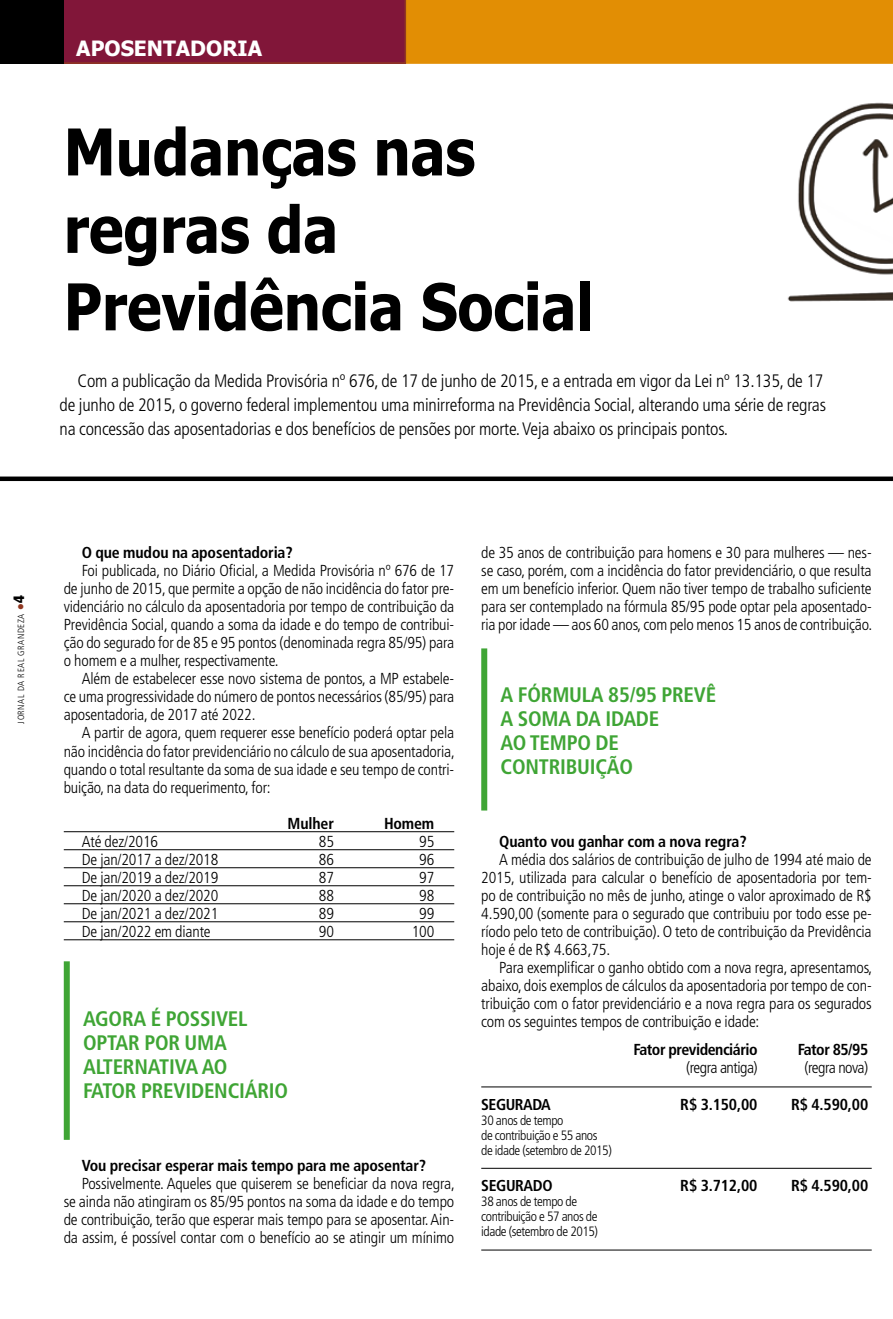
<style>
.page{position:relative;width:893px;height:1319px;background:#fff}
.page>*{position:absolute;margin:0;border:0;box-sizing:border-box;transform-origin:0 0}
.t1{font:700 64.5px/77.4px "Tahoma";color:#000;scale:.9 1}
.t2{font:700 condensed 21px/24px "Frutiger";letter-spacing:-.01em;color:#3fa535}
.t3{font:700 21px "Tahoma";color:#fff}
.t4{font:300 condensed 18px/24px "Frutiger";letter-spacing:-.01em;color:#000}
.t5{font:300 condensed 15.9px/18px "Frutiger";letter-spacing:-.01em;color:#000;text-align:justify}
.t6{font:700 condensed 15.9px "Frutiger";letter-spacing:-.01em;color:#000}
.t7{font:700 condensed 15.9px "Frutiger";letter-spacing:-.03em;color:#000}
.t8{font:700 condensed 15.75px "Frutiger";letter-spacing:-.025em;color:#000}
.t9{font:300 condensed 13.5px/15px "Frutiger";letter-spacing:-.03em;color:#000}
.t10{font:300 condensed 9px "Frutiger";letter-spacing:.06em;color:#000}
.s1{color:#903822}
.s2{font-weight:900;font-size:15px}
</style>
<div class="page">
<div style="left:406px;top:0;width:486px;height:64px;background:#e28e04"></div>
<svg style="left:892px;top:0;width:1px;height:64px"></svg>
<img style="left:787px;top:102px;width:106px;height:200px">
<div style="left:64px;top:0;width:342px;height:64px;background:#811639"></div>
<div style="left:0;top:0;width:64px;height:64px;background:#000"></div>
<hr style="left:64px;top:831px;width:390px;height:1px;background:#000">
<hr style="left:64px;top:849px;width:390px;height:1px;background:#000">
<hr style="left:64px;top:867px;width:390px;height:1px;background:#000">
<hr style="left:64px;top:885px;width:390px;height:1px;background:#000">
<hr style="left:64px;top:903px;width:390px;height:1px;background:#000">
<hr style="left:64px;top:921px;width:390px;height:1px;background:#000">
<hr style="left:64px;top:939px;width:390px;height:1px;background:#000">
<div style="left:0;top:476px;width:893px;height:5px;background:#000"></div>
<hr style="left:481px;top:1086px;width:391px;height:1px;background:#000">
<hr style="left:481px;top:1167px;width:391px;height:1px;background:#000">
<hr style="left:481px;top:1249px;width:391px;height:1px;background:#000">
<div style="left:64px;top:961px;width:6px;height:178px;background:#3fa535"></div>
<div style="left:481px;top:648px;width:6px;height:162px;background:#3fa535"></div>
<h2 class="t3" style="left:76px;top:33px;width:30px">Aposentadoria</h2>
<h1 class="t1" style="left:64px;top:116px;width:590px">Mudanças nas regras da<br>Previdência Social</h1>
<p class="t4" style="left:60px;top:369px;width:768px;text-indent:18px">Com a publicação da Medida Provisória nº 676, de 17 de junho de 2015, e a entrada em vigor da Lei nº 13.135, de 17 de junho de 2015, o governo federal implementou uma minirreforma na Previdência Social, alterando uma série de regras na concessão das aposentadorias e dos benefícios de pensões por morte. Veja abaixo os principais pontos.</p>
<p class="t10" style="left:16px;top:723px;width:130px;rotate:-90deg">Jornal da Real Grandeza <span class="s1">●</span><span class="s2">4</span></p>
<p class="t6" style="left:82px;top:543px;width:212px">O que mudou na aposentadoria?</p>
<p class="t5" style="left:64px;top:562px;width:392px;text-indent:18px">Foi publicada, no Diário Oficial, a Medida Provisória nº 676 de 17 de junho de 2015, que permite a opção de não incidência do fator pre&shy;videnciário no cálculo da aposentadoria por tempo de contribuição da Previdência Social, quando a soma da idade e do tempo de contribui&shy;ção do segurado for de 85 e 95 pontos (denominada regra 85/95) para o homem e a mulher, respectivamente.</p>
<p class="t5" style="left:64px;top:670px;width:392px;text-indent:18px">Além de estabelecer esse novo sistema de pontos, a MP estabele&shy;ce uma progressividade do número de pontos necessários (85/95) para aposentadoria, de 2017 até 2022.</p>
<p class="t5" style="left:64px;top:724px;width:393px;text-indent:18px">A partir de agora, quem requerer esse benefício poderá optar pela não incidência do fator previdenciário no cálculo de sua aposentadoria, quando o total resultante da soma de sua idade e seu tempo de contri&shy;buição, na data do requerimento, for:</p>
<p class="t6" style="left:288px;top:813px;width:48px">Mulher</p>
<p class="t6" style="left:384px;top:813px;width:52px">Homem</p>
<p class="t5" style="left:82px;top:832px;width:78px">Até dez/2016</p>
<p class="t5" style="left:319px;top:832px;width:17px">85</p>
<p class="t5" style="left:419px;top:832px;width:17px">95</p>
<p class="t5" style="left:82px;top:850px;width:138px">De jan/2017 a dez/2018</p>
<p class="t5" style="left:319px;top:850px;width:17px">86</p>
<p class="t5" style="left:419px;top:850px;width:17px">96</p>
<p class="t5" style="left:82px;top:868px;width:138px">De jan/2019 a dez/2019</p>
<p class="t5" style="left:319px;top:868px;width:17px">87</p>
<p class="t5" style="left:419px;top:868px;width:17px">97</p>
<p class="t5" style="left:82px;top:886px;width:138px">De jan/2020 a dez/2020</p>
<p class="t5" style="left:319px;top:886px;width:17px">88</p>
<p class="t5" style="left:419px;top:886px;width:17px">98</p>
<p class="t5" style="left:82px;top:904px;width:138px">De jan/2021 a dez/2021</p>
<p class="t5" style="left:319px;top:904px;width:17px">89</p>
<p class="t5" style="left:419px;top:904px;width:17px">99</p>
<p class="t5" style="left:82px;top:922px;width:130px">De jan/2022 em diante</p>
<p class="t5" style="left:319px;top:922px;width:17px">90</p>
<p class="t5" style="left:412px;top:922px;width:24px">100</p>
<h2 class="t2" style="left:83px;top:1006px;width:206px">Agora é possivel optar por uma alternativa ao<br>fator previdenciário</h2>
<p class="t6" style="left:82px;top:1155px;width:346px">Vou precisar esperar mais tempo para me aposentar?</p>
<p class="t5" style="left:64px;top:1174px;width:393px;text-indent:18px">Possivelmente. Aqueles que quiserem se beneficiar da nova regra, se ainda não atingiram os 85/95 pontos na soma da idade e do tempo de contribuição, terão que esperar mais tempo para se aposentar. Ain&shy;da assim, é possível contar com o benefício ao se atingir um mínimo</p>
<p class="t5" style="left:481px;top:544px;width:393px">de 35 anos de contribuição para homens e 30 para mulheres — nes&shy;se caso, porém, com a incidência do fator previdenciário, o que resulta em um benefício inferior. Quem não tiver tempo de trabalho suficiente para ser contemplado na fórmula 85/95 pode optar pela aposentado&shy;ria por idade — aos 60 anos, com pelo menos 15 anos de contribuição.</p>
<h2 class="t2" style="left:501px;top:682px;width:217px">A fórmula 85/95 prevê a soma da idade<br>ao tempo de contribuição</h2>
<p class="t6" style="left:499px;top:831px;width:249px">Quanto vou ganhar com a nova regra?</p>
<p class="t5" style="left:481px;top:850px;width:392px;text-indent:18px">A média dos salários de contribuição de julho de 1994 até maio de 2015, utilizada para calcular o benefício de aposentadoria por tem&shy;po de contribuição no mês de junho, atinge o valor aproximado de R$ 4.590,00 (somente para o segurado que contribuiu por todo esse pe&shy;ríodo pelo teto de contribuição). O teto de contribuição da Previdência hoje é de R$ 4.663,75.</p>
<p class="t5" style="left:481px;top:958px;width:393px;text-indent:18px">Para exemplificar o ganho obtido com a nova regra, apresentamos, abaixo, dois exemplos de cálculos da aposentadoria por tempo de con&shy;tribuição com o fator previdenciário e a nova regra para os segurados com os seguintes tempos de contribuição e idade:</p>
<p class="t7" style="left:633px;top:1040px;width:126px">Fator previdenciário</p>
<p class="t6" style="left:798px;top:1040px;width:72px">Fator 85/95</p>
<p class="t5" style="left:686px;top:1058px;width:73px">(regra antiga)</p>
<p class="t5" style="left:804px;top:1058px;width:65px">(regra nova)</p>
<p class="t8" style="left:481px;top:1094px;width:66px">Segurada</p>
<p class="t6" style="left:680px;top:1094px;width:100px">R$ 3.150,00 R</p>
<p class="t6" style="left:800px;top:1094px;width:70px">$ 4.590,00</p>
<p class="t9" style="left:481px;top:1112px;width:132px">30 anos de tempo<br>de contribuição e 55 anos de idade (setembro de 2015)</p>
<p class="t8" style="left:481px;top:1175px;width:73px">Segurado</p>
<p class="t6" style="left:680px;top:1175px;width:100px">R$ 3.712,00 R</p>
<p class="t6" style="left:800px;top:1175px;width:70px">$ 4.590,00</p>
<p class="t9" style="left:481px;top:1193px;width:118px">38 anos de tempo de contribuição e 57 anos de idade (setembro de 2015)</p>
</div>
